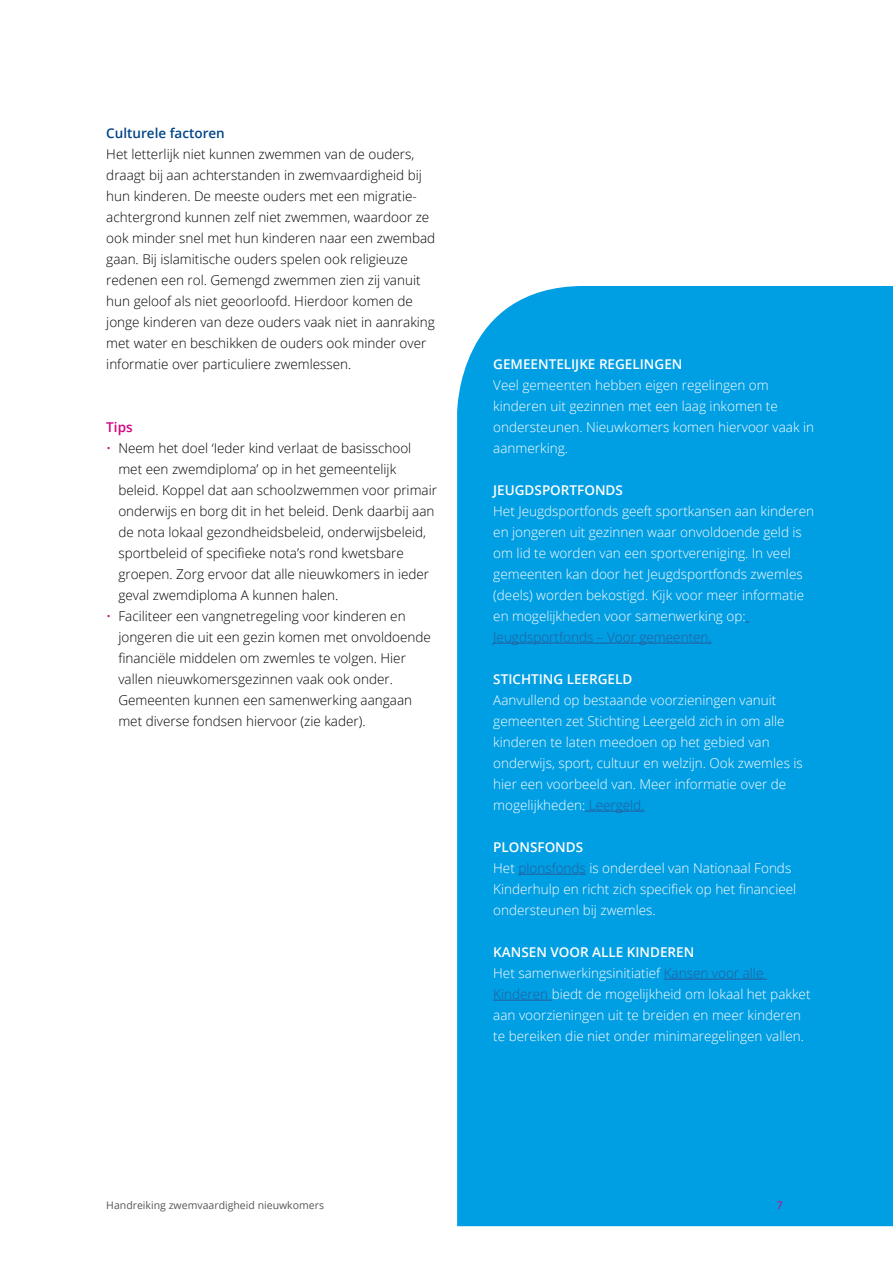
<style>
.page{position:relative;width:893px;height:1263px;background:#fff}
.page>*{position:absolute;margin:0;border:0;box-sizing:border-box;transform-origin:0 0}
.Brood{font:300 13.5px/21px "Open Sans";color:#000}
.Brood-2{font:300 13.5px/21px "Open Sans";color:#fff}
.Brood-3{font:600 13.5px "Open Sans";color:#fff}
.Brood-4{font:600 13.5px "Open Sans";color:#004587}
.Brood-5{font:600 13.5px "Open Sans";color:#d4007f}
.t1{font:10.5px "Open Sans";color:#575756}
.t2{font:10.5px "Open Sans";color:#d4007f}
.s1{color:#d4007f}
.s2{color:#275b9b}
</style>
<div class="page">
<div style="left:457px;top:286px;width:436px;height:940px;background:#009ee3"></div>
<hr style="left:493px;top:643px;width:219px;height:1px;background:#275b9b">
<hr style="left:585px;top:811px;width:59px;height:1px;background:#275b9b">
<hr style="left:518px;top:874px;width:68px;height:1px;background:#275b9b">
<hr style="left:664px;top:979px;width:103px;height:1px;background:#275b9b">
<hr style="left:493px;top:1000px;width:59px;height:1px;background:#275b9b">
<p class="Brood-4" style="left:106px;top:124px;width:120px">Culturele factoren</p>
<p class="Brood" style="left:106px;top:143px;width:331px">Het letterlijk niet kunnen zwemmen van de ouders, draagt bij aan achterstanden in zwemvaardigheid bij hun kinderen. De meeste ouders met een migratie&shy;achtergrond kunnen zelf niet zwemmen, waardoor ze ook minder snel met hun kinderen naar een zwembad gaan. Bij islamitische ouders spelen ook religieuze redenen een rol. Gemengd zwemmen zien zij vanuit hun geloof als niet geoorloofd. Hierdoor komen de jonge kinderen van deze ouders vaak niet in aanraking met water en beschikken de ouders ook minder over informatie over particuliere zwemlessen.</p>
<p class="Brood-5" style="left:106px;top:418px;width:28px">Tips</p>
<p class="Brood" style="left:118px;top:437px;width:320px;text-indent:-12px"><span class="s1">•</span> Neem het doel ‘Ieder kind verlaat de basisschool met een zwemdiploma’ op in het gemeentelijk beleid. Koppel dat aan schoolzwemmen voor primair onderwijs en borg dit in het beleid. Denk daarbij aan de nota lokaal gezondheidsbeleid, onderwijsbeleid, sportbeleid of specifieke nota’s rond kwetsbare groepen. Zorg ervoor dat alle nieuwkomers in ieder geval zwemdiploma A kunnen halen.</p>
<p class="Brood" style="left:118px;top:605px;width:314px;text-indent:-12px"><span class="s1">•</span> Faciliteer een vangnetregeling voor kinderen en jongeren die uit een gezin komen met onvoldoende financiële middelen om zwemles te volgen. Hier vallen nieuwkomersgezinnen vaak ook onder.<br>Gemeenten kunnen een samenwerking aangaan met diverse fondsen hiervoor (zie kader).</p>
<p class="Brood-3" style="left:493px;top:355px;width:191px">GEMEENTELIJKE REGELINGEN</p>
<p class="Brood-2" style="left:493px;top:374px;width:322px">Veel gemeenten hebben eigen regelingen om kinderen uit gezinnen met een laag inkomen te ondersteunen. Nieuwkomers komen hiervoor vaak in aanmerking.</p>
<p class="Brood-3" style="left:493px;top:481px;width:131px">JEUGDSPORTFONDS</p>
<p class="Brood-2" style="left:493px;top:500px;width:322px">Het Jeugdsportfonds geeft sportkansen aan kinderen en jongeren uit gezinnen waar onvoldoende geld is om lid te worden van een sportvereniging. In veel gemeenten kan door het Jeugdsportfonds zwemles (deels) worden bekostigd. Kijk voor meer informatie en mogelijkheden voor samenwerking op:<br><span class="s2">Jeugdsportfonds – Voor gemeenten.</span></p>
<p class="Brood-3" style="left:493px;top:670px;width:141px">STICHTING LEERGELD</p>
<p class="Brood-2" style="left:493px;top:689px;width:311px">Aanvullend op bestaande voorzieningen vanuit gemeenten zet Stichting Leergeld zich in om alle kinderen te laten meedoen op het gebied van onderwijs, sport, cultuur en welzijn. Ook zwemles is hier een voorbeeld van. Meer informatie over de mogelijkheden: <span class="s2">Leergeld.</span></p>
<p class="Brood-3" style="left:493px;top:838px;width:91px">PLONSFONDS</p>
<p class="Brood-2" style="left:493px;top:857px;width:304px">Het <span class="s2">plonsfonds</span> is onderdeel van Nationaal Fonds<br>Kinderhulp en richt zich specifiek op het financieel ondersteunen bij zwemles.</p>
<p class="Brood-3" style="left:493px;top:943px;width:203px">KANSEN VOOR ALLE KINDEREN</p>
<p class="Brood-2" style="left:493px;top:962px;width:319px">Het samenwerkingsinitiatief <span class="s2">Kansen voor alle Kinderen</span> biedt de mogelijkheid om lokaal het pakket aan voorzieningen uit te breiden en meer kinderen te bereiken die niet onder minimaregelingen vallen.</p>
<p class="t1" style="left:106px;top:1198px;width:219px">Handreiking zwemvaardigheid nieuwkomers</p>
<p class="t2" style="left:777px;top:1198px;width:8px">7</p>
</div>
